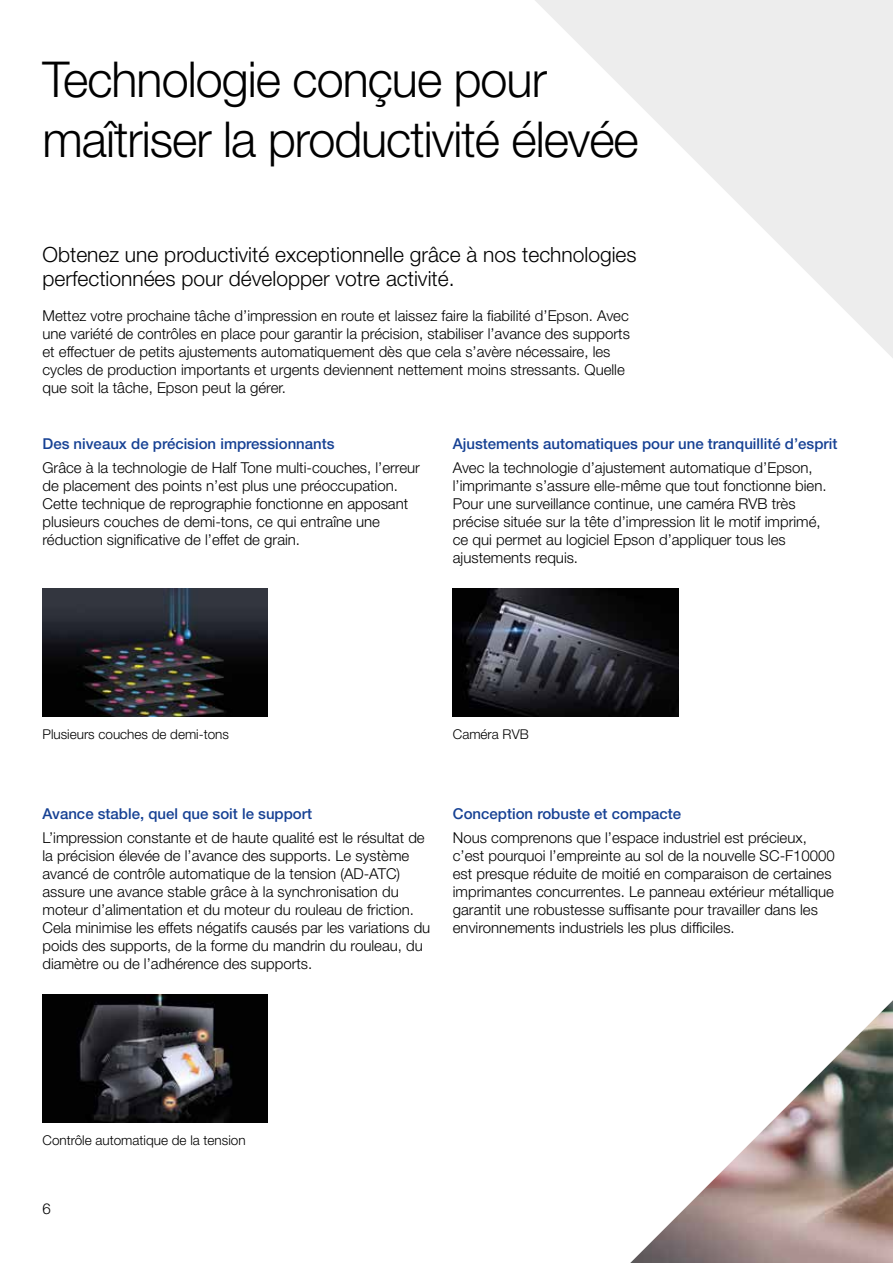
<style>
.page{position:relative;width:893px;height:1263px;background:#fff}
.page>*{position:absolute;margin:0;border:0;box-sizing:border-box;transform-origin:0 0}
.t1{font:300 49.5px/59.4px "Helvetica Neue LT Pro";letter-spacing:-.02em;color:#000}
.t2{font:300 21px/24px "Helvetica Neue LT Pro";color:#000}
.t3{font:300 15px/18px "Helvetica Neue LT Pro";color:#000}
.t4{font:500 15px "Helvetica Neue LT Pro";color:#164194}
.t5{font:300 13.5px "Helvetica Neue LT Pro";color:#000}
</style>
<div class="page">
<svg style="left:535px;top:0;width:358px;height:358px;fill:#f4f4f4"></svg>
<img style="left:630px;top:1000px;width:263px;height:263px">
<img style="left:43px;top:589px;width:225px;height:127px">
<img style="left:453px;top:589px;width:225px;height:127px">
<img style="left:43px;top:994px;width:225px;height:128px">
<h1 class="t1" style="left:43px;top:49px;width:598px">Technologie conçue pour maîtriser la productivité élevée</h1>
<h2 class="t2" style="left:43px;top:242px;width:596px">Obtenez une productivité exceptionnelle grâce à nos technologies perfectionnées pour développer votre activité.</h2>
<p class="t3" style="left:43px;top:306px;width:589px">Mettez votre prochaine tâche d’impression en route et laissez faire la fiabilité d’Epson. Avec une variété de contrôles en place pour garantir la précision, stabiliser l’avance des supports et effectuer de petits ajustements automatiquement dès que cela s’avère nécessaire, les cycles de production importants et urgents deviennent nettement moins stressants. Quelle que soit la tâche, Epson peut la gérer.</p>
<p class="t4" style="left:43px;top:434px;width:294px">Des niveaux de précision impressionnants</p>
<p class="t3" style="left:43px;top:458px;width:379px">Grâce à la technologie de Half Tone multi-couches, l’erreur de placement des points n’est plus une préoccupation.<br>Cette technique de reprographie fonctionne en apposant plusieurs couches de demi-tons, ce qui entraîne une réduction significative de l’effet de grain.</p>
<p class="t4" style="left:453px;top:434px;width:386px">Ajustements automatiques pour une tranquillité d’esprit</p>
<p class="t3" style="left:453px;top:458px;width:375px">Avec la technologie d’ajustement automatique d’Epson, l’imprimante s’assure elle-même que tout fonctionne bien.<br>Pour une surveillance continue, une caméra RVB très précise située sur la tête d’impression lit le motif imprimé, ce qui permet au logiciel Epson d’appliquer tous les ajustements requis.</p>
<p class="t5" style="left:43px;top:725px;width:188px">Plusieurs couches de demi-tons</p>
<p class="t5" style="left:453px;top:725px;width:77px">Caméra RVB</p>
<p class="t4" style="left:43px;top:804px;width:271px">Avance stable, quel que soit le support</p>
<p class="t3" style="left:43px;top:828px;width:389px">L’impression constante et de haute qualité est le résultat de la précision élevée de l’avance des supports. Le système avancé de contrôle automatique de la tension (AD-ATC) assure une avance stable grâce à la synchronisation du moteur d’alimentation et du moteur du rouleau de friction.<br>Cela minimise les effets négatifs causés par les variations du poids des supports, de la forme du mandrin du rouleau, du diamètre ou de l’adhérence des supports.</p>
<p class="t4" style="left:453px;top:804px;width:230px">Conception robuste et compacte</p>
<p class="t3" style="left:453px;top:828px;width:384px">Nous comprenons que l’espace industriel est précieux, c’est pourquoi l’empreinte au sol de la nouvelle SC-F10000 est presque réduite de moitié en comparaison de certaines imprimantes concurrentes. Le panneau extérieur métallique garantit une robustesse suffisante pour travailler dans les environnements industriels les plus difficiles.</p>
<p class="t5" style="left:43px;top:1131px;width:205px">Contrôle automatique de la tension</p>
<p class="t3" style="left:43px;top:1199px;width:10px">6</p>
</div>
